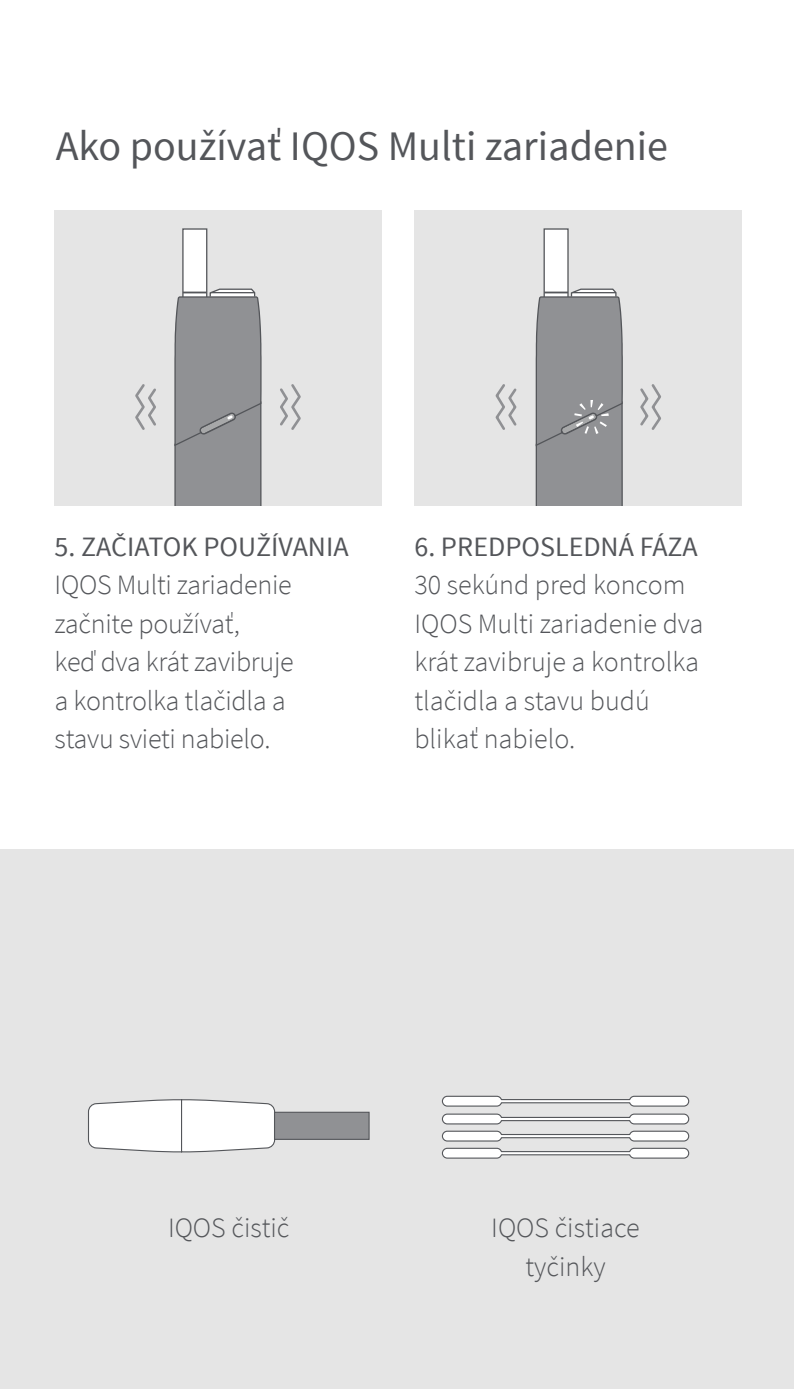
<style>
.page{position:relative;width:794px;height:1389px;background:#fff}
.page>*{position:absolute;margin:0;border:0;box-sizing:border-box;transform-origin:0 0}
.t1{font:42px "Source Sans Pro";color:#54565a}
.t2{font:300 28px/38.5px "Source Sans Pro";letter-spacing:-.01em;color:#54565a}
.t3{font:28px "Source Sans Pro";color:#54565a}
</style>
<div class="page">
<div style="left:0;top:849px;width:794px;height:540px;background:#e5e5e5"></div>
<svg style="left:441px;top:1095px;width:249px;height:64px"></svg>
<svg style="left:88px;top:1099px;width:282px;height:54px"></svg>
<div style="left:54px;top:210px;width:328px;height:296px;background:#e5e5e5"></div>
<div style="left:182px;top:228px;width:25px;height:154px;background:#fff;border:1px solid #54565a"></div>
<div style="left:414px;top:210px;width:328px;height:296px;background:#e5e5e5"></div>
<div style="left:543px;top:228px;width:25px;height:154px;background:#fff;border:1px solid #54565a"></div>
<svg style="left:135px;top:288px;width:166px;height:218px"></svg>
<svg style="left:495px;top:288px;width:166px;height:218px"></svg>
<h1 class="t1" style="left:56px;top:120px;width:614px">Ako používať IQOS Multi zariadenie</h1>
<p class="t3" style="left:55px;top:529px;width:295px">5. ZAČIATOK POUŽÍVANIA</p>
<p class="t2" style="left:55px;top:566px;width:241px">IQOS Multi zariadenie začnite používať,<br>keď dva krát zavibruje a kontrolka tlačidla a stavu svieti nabielo.</p>
<p class="t3" style="left:414px;top:529px;width:285px">6. PREDPOSLEDNÁ FÁZA</p>
<p class="t2" style="left:414px;top:566px;width:291px">30 sekúnd pred koncom<br>IQOS Multi zariadenie dva krát zavibruje a kontrolka tlačidla a stavu budú blikať nabielo.</p>
<p class="t2" style="left:168px;top:1209px;width:123px">IQOS čistič</p>
<p class="t2" style="left:491px;top:1209px;width:150px;text-align:center">IQOS čistiace tyčinky</p>
</div>
